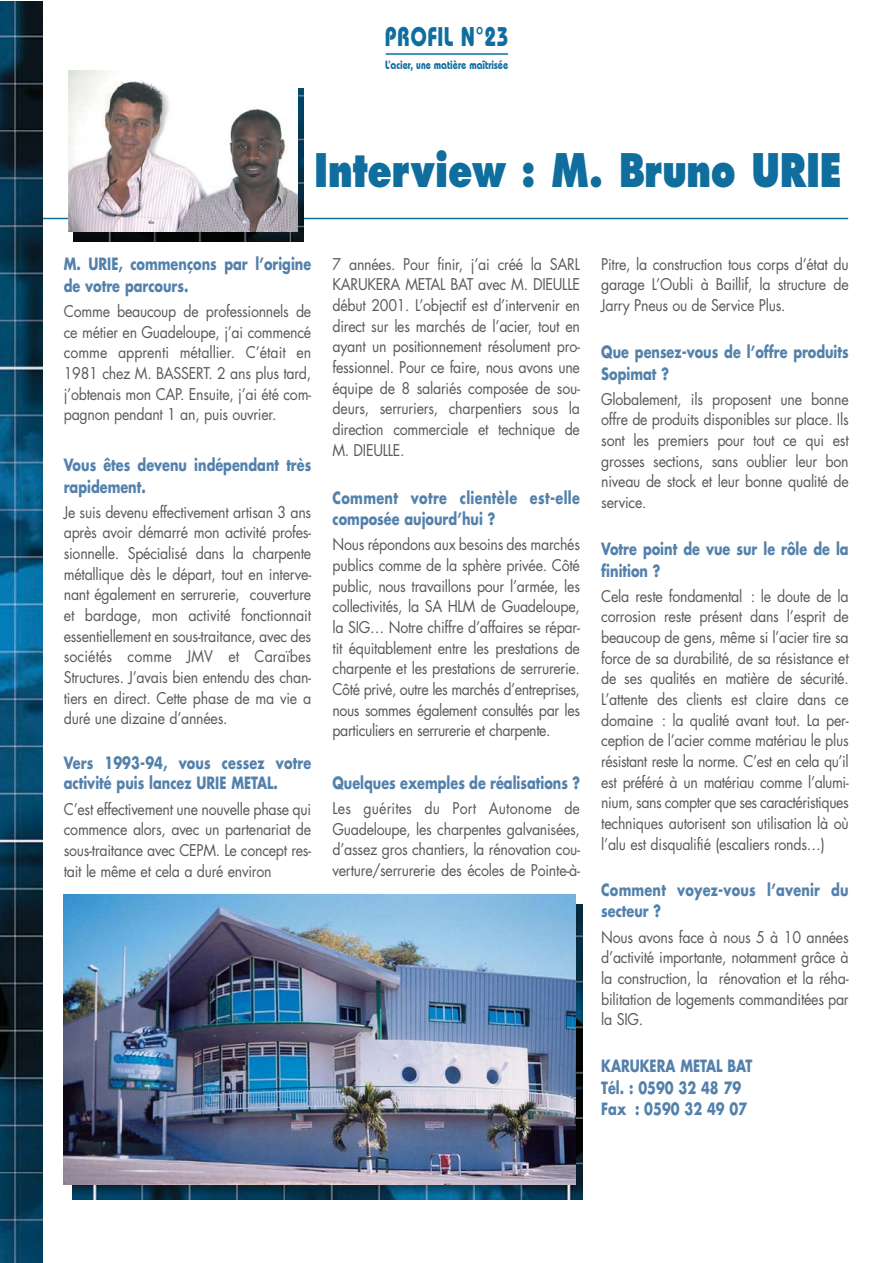
<style>
.page{position:relative;width:893px;height:1263px;background:#fff}
.page>*{position:absolute;margin:0;border:0;box-sizing:border-box;transform-origin:0 0}
.t1{font:800 45px "Futura";letter-spacing:-.01em;color:#0f6e9e;scale:.78 1}
.t2{font:700 27px "Bauhaus";letter-spacing:.02em;color:#0f6e9e;scale:.79 1}
.t3{font:700 16.5px/21.5px "Futura";color:#5381ac;scale:.78 1}
.t4{font:700 16.5px/21.5px "Futura";letter-spacing:.025em;color:#5381ac;scale:.78 1}
.t5{font:15.75px/20.7px "Futura";letter-spacing:-.02em;color:#58595b;text-align:justify;scale:.9 1}
.t6{font:700 12px "Bauhaus";color:#0f6e9e;scale:.79 1}
</style>
<div class="page">
<hr style="left:12px;top:218px;width:836px;height:1px;background:#0f6e9e">
<img style="left:73px;top:88px;width:231px;height:154px">
<img style="left:0;top:2px;width:43px;height:1261px">
<hr style="left:386px;top:53px;width:122px;height:2px;background:#0f6e9e">
<img style="left:72px;top:904px;width:511px;height:295px">
<img style="left:63px;top:894px;width:513px;height:290px">
<img style="left:69px;top:71px;width:229px;height:160px">
<h2 class="t2" style="left:385px;top:27px;width:158px">PROFIL N°23</h2>
<p class="t6" style="left:385px;top:61px;width:158px">L’acier, une matière maîtrisée</p>
<h1 class="t1" style="left:314px;top:150px;width:678px">Interview : M. Bruno URIE</h1>
<p class="t3" style="left:64px;top:255px;width:319px">M. URIE, commençons par l’origine de votre parcours.</p>
<p class="t5" style="left:64px;top:302px;width:276px">Comme beaucoup de professionnels de ce métier en Guadeloupe, j’ai commencé comme apprenti métallier. C’était en 1981 chez M. BASSERT. 2 ans plus tard, j’obtenais mon CAP. Ensuite, j’ai été com&shy;pagnon pendant 1 an, puis ouvrier.</p>
<p class="t3" style="left:64px;top:456px;width:319px">Vous êtes devenu indépendant très rapidement.</p>
<p class="t5" style="left:64px;top:503px;width:276px">Je suis devenu effectivement artisan 3 ans après avoir démarré mon activité profes&shy;sionnelle. Spécialisé dans la charpente métallique dès le départ, tout en interve&shy;nant également en serrurerie, couverture et bardage, mon activité fonctionnait essentiellement en sous-traitance, avec des sociétés comme JMV et Caraïbes Structures. J’avais bien entendu des chan&shy;tiers en direct. Cette phase de ma vie a duré une dizaine d’années.</p>
<p class="t3" style="left:64px;top:754px;width:319px;line-height:20.2px">Vers 1993-94, vous cessez votre activité puis lancez URIE METAL.</p>
<p class="t5" style="left:64px;top:800px;width:276px">C’est effectivement une nouvelle phase qui commence alors, avec un partenariat de sous-traitance avec CEPM. Le concept res&shy;tait le même et cela a duré environ</p>
<p class="t5" style="left:332px;top:255px;width:276px">7 années. Pour finir, j’ai créé la SARL KARUKERA METAL BAT avec M. DIEULLE début 2001. L’objectif est d’intervenir en direct sur les marchés de l’acier, tout en ayant un positionnement résolument pro&shy;fessionnel. Pour ce faire, nous avons une équipe de 8 salariés composée de sou&shy;deurs, serruriers, charpentiers sous la direction commerciale et technique de M. DIEULLE.</p>
<p class="t4" style="left:332px;top:488px;width:319px">Comment votre clientèle est-elle composée aujourd’hui ?</p>
<p class="t5" style="left:332px;top:536px;width:276px">Nous répondons aux besoins des marchés publics comme de la sphère privée. Côté public, nous travaillons pour l’armée, les collectivités, la SA HLM de Guadeloupe, la SIG… Notre chiffre d’affaires se répar&shy;tit équitablement entre les prestations de charpente et les prestations de serrurerie.<br>Côté privé, outre les marchés d’entreprises, nous sommes également consultés par les particuliers en serrurerie et charpente.</p>
<p class="t3" style="left:332px;top:774px;width:319px">Quelques exemples de réalisations ?</p>
<p class="t5" style="left:332px;top:799px;width:276px">Les guérites du Port Autonome de Guadeloupe, les charpentes galvanisées, d’assez gros chantiers, la rénovation cou&shy;verture/serrurerie des écoles de Pointe-à-</p>
<p class="t5" style="left:601px;top:255px;width:276px">Pitre, la construction tous corps d’état du garage L’Oubli à Baillif, la structure de Jarry Pneus ou de Service Plus.</p>
<p class="t3" style="left:601px;top:343px;width:319px">Que pensez-vous de l’offre produits<br>Sopimat ?</p>
<p class="t5" style="left:601px;top:390px;width:276px">Globalement, ils proposent une bonne offre de produits disponibles sur place. Ils sont les premiers pour tout ce qui est grosses sections, sans oublier leur bon niveau de stock et leur bonne qualité de service.</p>
<p class="t3" style="left:601px;top:540px;width:319px">Votre point de vue sur le rôle de la finition ?</p>
<p class="t5" style="left:601px;top:587px;width:276px">Cela reste fondamental : le doute de la corrosion reste présent dans l’esprit de beaucoup de gens, même si l’acier tire sa force de sa durabilité, de sa résistance et de ses qualités en matière de sécurité.<br>L’attente des clients est claire dans ce domaine : la qualité avant tout. La per&shy;ception de l’acier comme matériau le plus résistant reste la norme. C’est en cela qu’il est préféré à un matériau comme l’alumi&shy;nium, sans compter que ses caractéristiques techniques autorisent son utilisation là où l’alu est disqualifié (escaliers ronds…)</p>
<p class="t3" style="left:601px;top:881px;width:319px">Comment voyez-vous l’avenir du secteur ?</p>
<p class="t5" style="left:601px;top:928px;width:276px">Nous avons face à nous 5 à 10 années d’activité importante, notamment grâce à la construction, la rénovation et la réha&shy;bilitation de logements commanditées par la SIG.</p>
<p class="t3" style="left:601px;top:1057px;width:195px">KARUKERA METAL BAT<br>Tél. : 0590 32 48 79<br>Fax : 0590 32 49 07</p>
</div>
